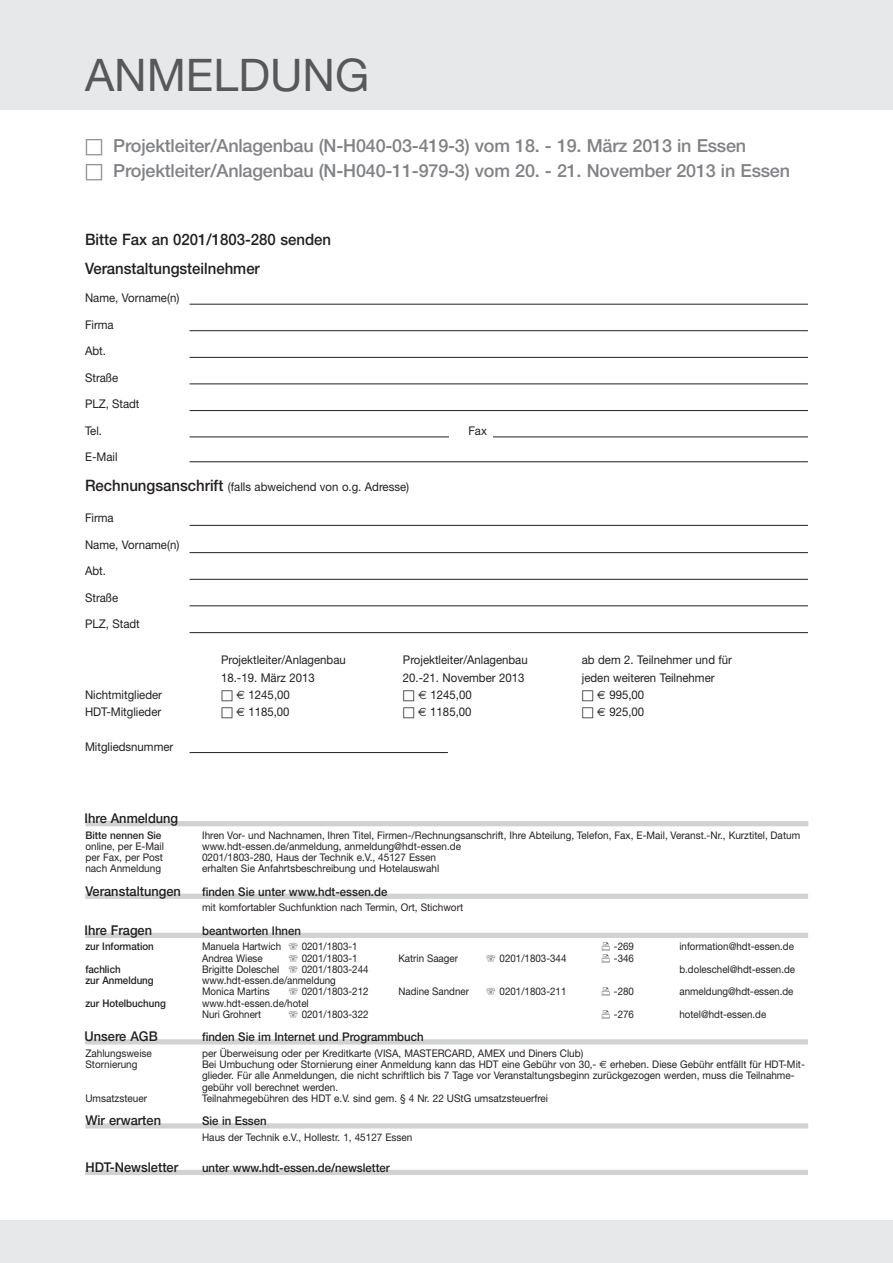
<style>
.page{position:relative;width:893px;height:1263px;background:#fff}
.page>*{position:absolute;margin:0;border:0;box-sizing:border-box;transform-origin:0 0}
.t1{font:45px "Helvetica Neue";color:#57585a}
.t2{font:500 18px "Helvetica Neue";letter-spacing:-.01em;color:#808285}
.t3{font:500 15.75px/29px "Helvetica Neue";color:#231f20;scale:.95 1}
.t4{font:500 13.5px "Helvetica Neue";color:#231f20;scale:.95 1}
.t5{font:12px "Helvetica Neue";color:#231f20;scale:.95 1}
.t6{font:500 12px "Helvetica Neue";color:#231f20;scale:.95 1}
.t7{font:10.5px/11.2px "Helvetica Neue";color:#231f20;scale:.95 1}
.t8{font:10.5px/11.2px "Helvetica Neue";color:#231f20;scale:.93 1}
.t9{font:500 10.5px "Helvetica Neue";color:#231f20;scale:.93 1}
.t10{font:500 10.5px "Helvetica Neue";color:#231f20;scale:.95 1}
.s1{font-family:"European Pi Three";font-weight:400}
.s2{font-weight:500;font-size:15.75px}
.s3{font-family:"European Pi Three"}
.s4{font-family:"Euro Sans"}
</style>
<div class="page">
<div style="left:0;top:0;width:893px;height:110px;background:#e7e8e9"></div>
<div style="left:0;top:1220px;width:893px;height:43px;background:#e7e8e9"></div>
<hr style="left:190px;top:436px;width:618px;height:1px;background:#231f20">
<div style="left:449px;top:425px;width:43px;height:16px;background:#fff"></div>
<hr style="left:190px;top:304px;width:618px;height:1px;background:#231f20">
<hr style="left:190px;top:330px;width:618px;height:1px;background:#231f20">
<hr style="left:190px;top:357px;width:618px;height:1px;background:#231f20">
<hr style="left:190px;top:383px;width:618px;height:1px;background:#231f20">
<hr style="left:190px;top:410px;width:618px;height:1px;background:#231f20">
<hr style="left:190px;top:461px;width:618px;height:1px;background:#231f20">
<hr style="left:190px;top:525px;width:618px;height:1px;background:#231f20">
<hr style="left:190px;top:552px;width:618px;height:1px;background:#231f20">
<hr style="left:190px;top:579px;width:618px;height:1px;background:#231f20">
<hr style="left:190px;top:605px;width:618px;height:1px;background:#231f20">
<hr style="left:190px;top:632px;width:618px;height:1px;background:#231f20">
<hr style="left:190px;top:752px;width:258px;height:1px;background:#231f20">
<div style="left:85px;top:1123px;width:723px;height:5px;background:#d1d2d4"></div>
<div style="left:85px;top:1170px;width:723px;height:5px;background:#d1d2d4"></div>
<div style="left:85px;top:1039px;width:723px;height:5px;background:#d1d2d4"></div>
<div style="left:85px;top:933px;width:723px;height:5px;background:#d1d2d4"></div>
<div style="left:85px;top:894px;width:723px;height:5px;background:#d1d2d4"></div>
<div style="left:85px;top:821px;width:723px;height:5px;background:#d1d2d4"></div>
<h1 class="t1" style="left:85px;top:59px;width:286px">ANMELDUNG</h1>
<h2 class="t2" style="left:85px;top:139px;width:663px"><span class="s1">-</span> Projektleiter/Anlagenbau (N-H040-03-419-3) vom 18. - 19. März 2013 in Essen</h2>
<h2 class="t2" style="left:85px;top:165px;width:706px"><span class="s1">-</span> Projektleiter/Anlagenbau (N-H040-11-979-3) vom 20. - 21. November 2013 in Essen</h2>
<h3 class="t3" style="left:85px;top:226px;width:261px">Bitte Fax an 0201/1803-280 senden<br>Veranstaltungsteilnehmer</h3>
<p class="t5" style="left:85px;top:294px;width:101px">Name, Vorname(n)</p>
<p class="t5" style="left:85px;top:320px;width:32px">Firma</p>
<p class="t5" style="left:85px;top:347px;width:24px">Abt.</p>
<p class="t5" style="left:85px;top:373px;width:37px">Straße</p>
<p class="t5" style="left:85px;top:400px;width:59px">PLZ, Stadt</p>
<p class="t5" style="left:85px;top:426px;width:20px">Tel.</p>
<p class="t5" style="left:468px;top:426px;width:21px">Fax</p>
<p class="t5" style="left:85px;top:453px;width:36px">E-Mail</p>
<p class="t5" style="left:85px;top:483px;width:343px"><span class="s2">Rechnungsanschrift</span> (falls abweichend von o.g. Adresse)</p>
<p class="t5" style="left:85px;top:513px;width:32px">Firma</p>
<p class="t5" style="left:85px;top:540px;width:101px">Name, Vorname(n)</p>
<p class="t5" style="left:85px;top:566px;width:24px">Abt.</p>
<p class="t5" style="left:85px;top:593px;width:37px">Straße</p>
<p class="t5" style="left:85px;top:619px;width:59px">PLZ, Stadt</p>
<p class="t5" style="left:221px;top:656px;width:133px">Projektleiter/Anlagenbau</p>
<p class="t5" style="left:403px;top:656px;width:133px">Projektleiter/Anlagenbau</p>
<p class="t5" style="left:582px;top:656px;width:160px">ab dem 2. Teilnehmer und für</p>
<p class="t5" style="left:221px;top:673px;width:100px">18.-19. März 2013</p>
<p class="t5" style="left:403px;top:673px;width:129px">20.-21. November 2013</p>
<p class="t5" style="left:582px;top:673px;width:141px">jeden weiteren Teilnehmer</p>
<p class="t5" style="left:85px;top:690px;width:83px">Nichtmitglieder</p>
<p class="t5" style="left:221px;top:690px;width:74px"><span class="s3">-</span> <span class="s4">€</span> 1245,00</p>
<p class="t5" style="left:403px;top:690px;width:74px"><span class="s3">-</span> <span class="s4">€</span> 1245,00</p>
<p class="t5" style="left:582px;top:690px;width:67px"><span class="s3">-</span> <span class="s4">€</span> 995,00</p>
<p class="t5" style="left:85px;top:708px;width:82px">HDT-Mitglieder</p>
<p class="t5" style="left:221px;top:708px;width:74px"><span class="s3">-</span> <span class="s4">€</span> 1185,00</p>
<p class="t5" style="left:403px;top:708px;width:74px"><span class="s3">-</span> <span class="s4">€</span> 1185,00</p>
<p class="t5" style="left:582px;top:708px;width:67px"><span class="s3">-</span> <span class="s4">€</span> 925,00</p>
<p class="t5" style="left:85px;top:742px;width:94px">Mitgliedsnummer</p>
<p class="t4" style="left:84px;top:813px;width:100px">Ihre Anmeldung</p>
<p class="t10" style="left:85px;top:831px;width:82px">Bitte nennen Sie</p>
<p class="t7" style="left:202px;top:830px;width:631px">Ihren Vor- und Nachnamen, Ihren Titel, Firmen-/Rechnungsanschrift, Ihre Abteilung, Telefon, Fax, E-Mail, Veranst.-Nr., Kurztitel, Datum</p>
<p class="t7" style="left:85px;top:841px;width:84px">online, per E-Mail</p>
<p class="t7" style="left:202px;top:841px;width:274px">www.hdt-essen.de/anmeldung, anmeldung@hdt-essen.de</p>
<p class="t7" style="left:85px;top:853px;width:83px">per Fax, per Post</p>
<p class="t7" style="left:202px;top:853px;width:248px">0201/1803-280, Haus der Technik e.V., 45127 Essen</p>
<p class="t7" style="left:85px;top:864px;width:81px">nach Anmeldung</p>
<p class="t7" style="left:202px;top:864px;width:251px">erhalten Sie Anfahrtsbeschreibung und Hotelauswahl</p>
<p class="t4" style="left:85px;top:886px;width:102px">Veranstaltungen</p>
<p class="t6" style="left:202px;top:887px;width:197px">finden Sie unter www.hdt-essen.de</p>
<p class="t7" style="left:202px;top:903px;width:276px">mit komfortabler Suchfunktion nach Termin, Ort, Stichwort</p>
<p class="t4" style="left:84px;top:925px;width:73px">Ihre Fragen</p>
<p class="t6" style="left:202px;top:926px;width:106px">beantworten Ihnen</p>
<p class="t9" style="left:85px;top:943px;width:75px">zur Information</p>
<p class="t8" style="left:202px;top:942px;width:87px">Manuela Hartwich</p>
<p class="t8" style="left:302px;top:942px;width:62px">0201/1803-1</p>
<p class="t8" style="left:614px;top:942px;width:23px">-269</p>
<p class="t8" style="left:679px;top:942px;width:125px">information@hdt-essen.de</p>
<p class="t8" style="left:202px;top:953px;width:67px">Andrea Wiese</p>
<p class="t8" style="left:302px;top:953px;width:62px">0201/1803-1</p>
<p class="t8" style="left:398px;top:953px;width:66px">Katrin Saager</p>
<p class="t8" style="left:500px;top:953px;width:73px">0201/1803-344</p>
<p class="t8" style="left:614px;top:953px;width:23px">-346</p>
<p class="t9" style="left:85px;top:965px;width:39px">fachlich</p>
<p class="t8" style="left:202px;top:964px;width:84px">Brigitte Doleschel</p>
<p class="t8" style="left:302px;top:964px;width:73px">0201/1803-244</p>
<p class="t8" style="left:679px;top:964px;width:126px">b.doleschel@hdt-essen.de</p>
<p class="t9" style="left:85px;top:977px;width:75px">zur Anmeldung</p>
<p class="t8" style="left:202px;top:976px;width:145px">www.hdt-essen.de/anmeldung<br>Monica Martins</p>
<p class="t8" style="left:302px;top:987px;width:73px">0201/1803-212</p>
<p class="t8" style="left:398px;top:987px;width:77px">Nadine Sandner</p>
<p class="t8" style="left:500px;top:987px;width:73px">0201/1803-211</p>
<p class="t8" style="left:614px;top:987px;width:23px">-280</p>
<p class="t8" style="left:679px;top:987px;width:124px">anmeldung@hdt-essen.de</p>
<p class="t9" style="left:85px;top:999px;width:88px">zur Hotelbuchung</p>
<p class="t8" style="left:202px;top:998px;width:116px">www.hdt-essen.de/hotel<br>Nuri Grohnert</p>
<p class="t8" style="left:302px;top:1009px;width:73px">0201/1803-322</p>
<p class="t8" style="left:614px;top:1009px;width:23px">-276</p>
<p class="t8" style="left:679px;top:1009px;width:95px">hotel@hdt-essen.de</p>
<p class="t4" style="left:85px;top:1032px;width:78px">Unsere AGB</p>
<p class="t6" style="left:202px;top:1033px;width:235px">finden Sie im Internet und Programmbuch</p>
<p class="t7" style="left:85px;top:1048px;width:71px">Zahlungsweise</p>
<p class="t7" style="left:202px;top:1048px;width:403px">per Überweisung oder per Kreditkarte (VISA, MASTERCARD, AMEX und Diners Club)</p>
<p class="t7" style="left:85px;top:1060px;width:56px">Stornierung</p>
<p class="t7" style="left:202px;top:1060px;width:636px">Bei Umbuchung oder Stornierung einer Anmeldung kann das HDT eine Gebühr von 30,- <span class="s4">€</span> erheben. Diese Gebühr entfällt für HDT-Mit&shy;glieder. Für alle Anmeldungen, die nicht schriftlich bis 7 Tage vor Veranstaltungsbeginn zurückgezogen werden, muss die Teilnahme&shy;gebühr voll berechnet werden.</p>
<p class="t7" style="left:85px;top:1093px;width:66px">Umsatzsteuer</p>
<p class="t7" style="left:202px;top:1093px;width:366px">Teilnahmegebühren des HDT e.V. sind gem. § 4 Nr. 22 UStG umsatzsteuerfrei</p>
<p class="t4" style="left:85px;top:1116px;width:81px">Wir erwarten</p>
<p class="t6" style="left:202px;top:1117px;width:70px">Sie in Essen</p>
<p class="t7" style="left:202px;top:1132px;width:223px">Haus der Technik e.V., Hollestr. 1, 45127 Essen</p>
<p class="t4" style="left:85px;top:1162px;width:99px">HDT-Newsletter</p>
<p class="t6" style="left:202px;top:1163px;width:199px">unter www.hdt-essen.de/newsletter</p>
</div>
